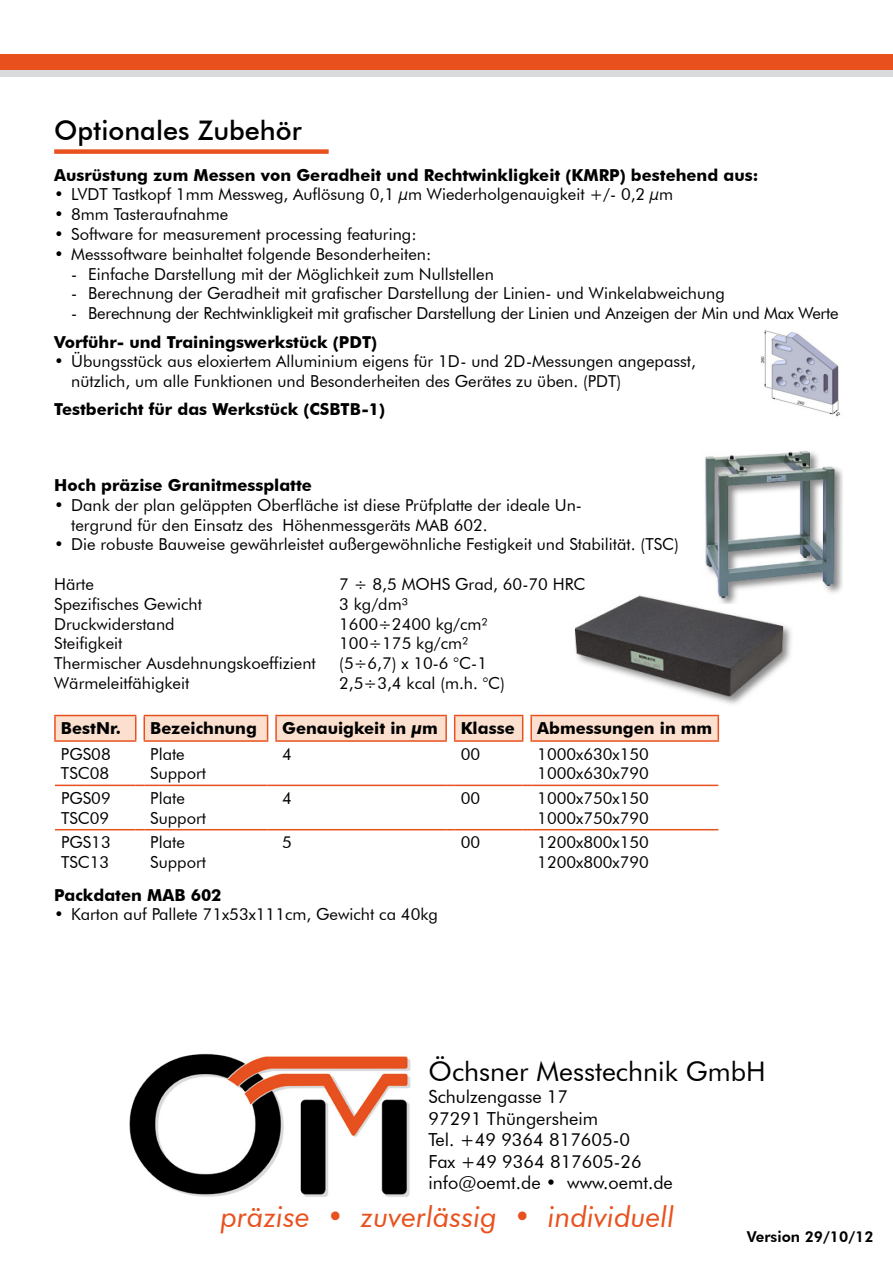
<style>
.page{position:relative;width:893px;height:1263px;background:#fff}
.page>*{position:absolute;margin:0;border:0;box-sizing:border-box;transform-origin:0 0}
.t1{font:italic 29.1px "Futura BT";color:#e8511e}
.t2{font:27px "Futura BT";color:#000}
.t3{font:500 27px "Futura BT";color:#000}
.t4{font:18px/21.6px "Futura BT";color:#000}
.t5{font:16.5px/19.8px "Futura BT";color:#000}
.t6{font:700 16.5px "Futura BT";color:#000}
.t7{font:800 15px "Futura BT";color:#000}
</style>
<div class="page">
<img style="left:574px;top:595px;width:218px;height:109px">
<img style="left:703px;top:451px;width:139px;height:153px">
<hr style="left:55px;top:785px;width:81px;height:1px;background:#e8511e">
<hr style="left:144px;top:785px;width:124px;height:1px;background:#e8511e">
<hr style="left:276px;top:785px;width:170px;height:1px;background:#e8511e">
<hr style="left:455px;top:785px;width:68px;height:1px;background:#e8511e">
<hr style="left:531px;top:785px;width:187px;height:1px;background:#e8511e">
<hr style="left:55px;top:829px;width:81px;height:1px;background:#e8511e">
<hr style="left:144px;top:829px;width:124px;height:1px;background:#e8511e">
<hr style="left:276px;top:829px;width:170px;height:1px;background:#e8511e">
<hr style="left:455px;top:829px;width:68px;height:1px;background:#e8511e">
<hr style="left:531px;top:829px;width:187px;height:1px;background:#e8511e">
<hr style="left:54px;top:715px;width:82px;height:1px;background:#e8511e">
<hr style="left:54px;top:716px;width:2px;height:24px;background:#e8511e">
<hr style="left:54px;top:740px;width:82px;height:2px;background:#e8511e">
<svg style="left:55px;top:715px;width:664px;height:27px;background:#f9d0bc"></svg>
<hr style="left:530px;top:740px;width:189px;height:2px;background:#e8511e">
<div style="left:54px;top:149px;width:275px;height:5px;background:#e8511e"></div>
<div style="left:0;top:61px;width:893px;height:16px;background:#d9dadb"></div>
<div style="left:0;top:54px;width:893px;height:15px;background:#e8511e"></div>
<img style="left:761px;top:330px;width:79px;height:87px">
<img style="left:130px;top:1053px;width:281px;height:144px">
<h2 class="t3" style="left:54px;top:114px;width:249px">Optionales Zubehör</h2>
<p class="t6" style="left:54px;top:165px;width:706px">Ausrüstung zum Messen von Geradheit und Rechtwinkligkeit (KMRP) bestehend aus:</p>
<p class="t5" style="left:54px;top:185px;width:621px">• LVDT Tastkopf 1mm Messweg, Auflösung 0,1 µm Wiederholgenauigkeit +/- 0,2 µm</p>
<p class="t5" style="left:54px;top:204px;width:176px">• 8mm Tasteraufnahme</p>
<p class="t5" style="left:54px;top:224px;width:364px">• Software for measurement processing featuring:</p>
<p class="t5" style="left:54px;top:244px;width:379px">• Messsoftware beinhaltet folgende Besonderheiten:</p>
<p class="t5" style="left:71px;top:264px;width:424px">- Einfache Darstellung mit der Möglichkeit zum N ullstellen</p>
<p class="t5" style="left:71px;top:284px;width:655px">- Berechnung der Geradheit mit grafischer Darstellung der Linien- und Winkelabweichung</p>
<p class="t5" style="left:71px;top:303px;width:769px">- Berechnung der Rechtwinkligkeit mit grafischer Darstellung der Linien und Anzeigen der Min und Max Werte</p>
<p class="t6" style="left:54px;top:332px;width:324px">Vorführ- und Trainingswerkstück (PDT)</p>
<p class="t5" style="left:71px;top:351px;width:626px;text-indent:-17px">• Übungsstück aus eloxiertem Alluminium eigens für 1D- und 2D-Messungen angepasst, nützlich, um alle Funktionen und Besonderheiten des Gerätes zu üben. (PDT)</p>
<p class="t6" style="left:54px;top:400px;width:332px">Testbericht für das Werkstück (CSBTB-1)</p>
<p class="t6" style="left:54px;top:475px;width:259px">Hoch präzise Granitmessplatte</p>
<p class="t5" style="left:71px;top:495px;width:512px;text-indent:-17px">• Dank der plan geläppten Oberfläche ist diese Prüfplatte der ideale Un&shy;tergrund für den Einsatz des Höhenmessgeräts MAB 602.</p>
<p class="t5" style="left:54px;top:534px;width:626px">• Die robuste Bauweise gewährleistet außergewöhnliche Festigkeit und Stabilität. (TSC)</p>
<p class="t5" style="left:54px;top:574px;width:41px">Härte</p>
<p class="t5" style="left:339px;top:574px;width:248px">7 ÷ 8,5 MOHS Grad, 60-70 HRC</p>
<p class="t5" style="left:54px;top:594px;width:149px">Spezifisches Gewicht</p>
<p class="t5" style="left:339px;top:594px;width:70px">3 kg/dm³</p>
<p class="t5" style="left:54px;top:614px;width:122px">Druckwiderstand</p>
<p class="t5" style="left:339px;top:614px;width:150px">1600÷2400 kg/cm²</p>
<p class="t5" style="left:54px;top:633px;width:70px">Steifigkeit</p>
<p class="t5" style="left:339px;top:633px;width:131px">100÷175 kg/cm²</p>
<p class="t5" style="left:54px;top:653px;width:263px">Thermischer Ausdehnungskoeffizient</p>
<p class="t5" style="left:339px;top:653px;width:149px">(5÷6,7) x 10-6 °C-1</p>
<p class="t5" style="left:54px;top:673px;width:137px">Wärmeleitfähigkeit</p>
<p class="t5" style="left:339px;top:673px;width:167px">2,5÷3,4 kcal (m.h. °C)</p>
<p class="t6" style="left:61px;top:718px;width:61px">BestNr.</p>
<p class="t6" style="left:150px;top:718px;width:108px">Bezeichnung</p>
<p class="t6" style="left:282px;top:718px;width:157px">Genauigkeit in μm</p>
<p class="t6" style="left:461px;top:718px;width:56px">Klasse</p>
<p class="t6" style="left:537px;top:718px;width:176px">Abmessungen in mm</p>
<p class="t5" style="left:61px;top:744px;width:51px">PGS08<br>TSC08</p>
<p class="t5" style="left:150px;top:744px;width:57px">Plate<br>Support</p>
<p class="t5" style="left:282px;top:744px;width:11px">4</p>
<p class="t5" style="left:461px;top:744px;width:21px">00</p>
<p class="t5" style="left:537px;top:744px;width:113px">1000x630x150<br>1000x630x790</p>
<p class="t5" style="left:61px;top:788px;width:51px">PGS09<br>TSC09</p>
<p class="t5" style="left:150px;top:788px;width:57px">Plate<br>Support</p>
<p class="t5" style="left:282px;top:788px;width:11px">4</p>
<p class="t5" style="left:461px;top:788px;width:21px">00</p>
<p class="t5" style="left:537px;top:788px;width:113px">1000x750x150<br>1000x750x790</p>
<p class="t5" style="left:61px;top:832px;width:51px">PGS13<br>TSC13</p>
<p class="t5" style="left:150px;top:832px;width:57px">Plate<br>Support</p>
<p class="t5" style="left:282px;top:832px;width:11px">5</p>
<p class="t5" style="left:461px;top:832px;width:21px">00</p>
<p class="t5" style="left:537px;top:832px;width:113px">1200x800x150<br>1200x800x790</p>
<p class="t6" style="left:54px;top:885px;width:169px">Packdaten MAB 602</p>
<p class="t5" style="left:54px;top:904px;width:385px">• Karton auf Pallete 71x53x111cm, Gewicht ca 40kg</p>
<h2 class="t2" style="left:429px;top:1055px;width:339px">Öchsner Messtechnik GmbH</h2>
<p class="t4" style="left:429px;top:1085px;width:246px">Schulzengasse 17<br>97291 Thüngersheim<br>Tel. +49 9364 817605-0<br>Fax +49 9364 817605-26 info@oemt.de • www.oemt.de</p>
<h1 class="t1" style="left:221px;top:1199px;width:455px">präzise • zuverlässig • individuell</h1>
<p class="t7" style="left:747px;top:1227px;width:128px">Version 29/10/12</p>
</div>
